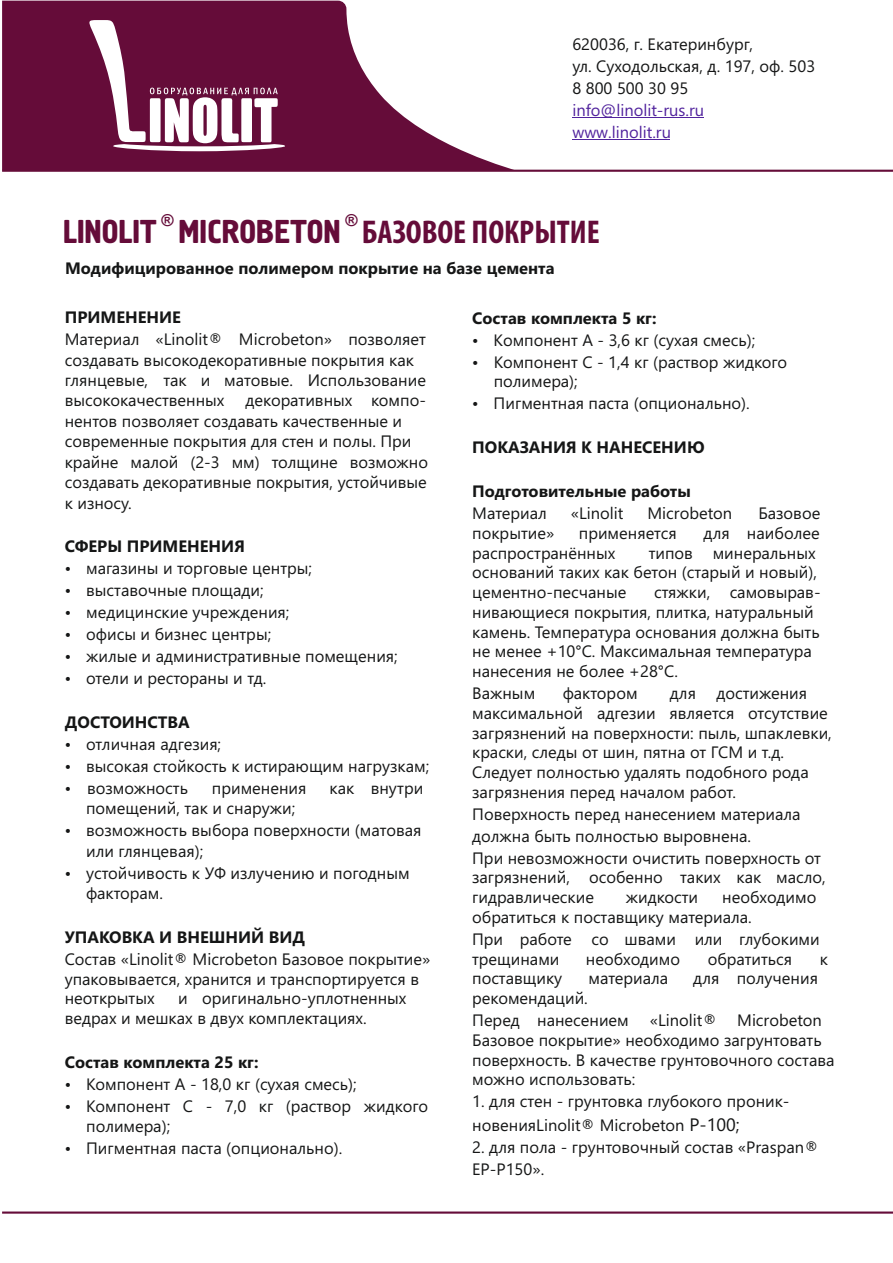
<style>
.page{position:relative;width:893px;height:1263px;background:#fff}
.page>*{position:absolute;margin:0;border:0;box-sizing:border-box;transform-origin:0 0}
.t1{font:33px "Hermes";color:#650c39}
.t2{font:16.5px/19.8px "Segoe UI";color:#151616}
.t3{font:700 16.5px "Segoe UI";color:#151616}
.t4{font:16.5px/21.9px "Segoe UI";color:#51239d}
.t5{font:700 16.5px "Arial";color:#650c39}
.s1{font-family:"Myriad Pro";font-weight:700;font-stretch:condensed}
.s2{font-size:18px}
</style>
<div class="page">
<svg style="left:2px;top:1px;width:517px;height:169px;fill:#650c39"></svg>
<svg style="left:88px;top:20px;width:197px;height:131px"></svg>
<hr style="left:2px;top:1211px;width:891px;height:2px;background:#650c39">
<hr style="left:2px;top:170px;width:891px;height:2px;background:#650c39">
<hr style="left:572px;top:118px;width:132px;height:1px;background:#51239d">
<hr style="left:572px;top:139px;width:98px;height:1px;background:#51239d">
<p class="t2" style="left:572px;top:35px;width:244px;line-height:21.9px">620036, г. Екатеринбург,<br>ул. Суходольская, д. 197, оф. 503<br>8 800 500 30 95</p>
<p class="t4" style="left:572px;top:101px;width:133px">info@linolit-rus.ru www.linolit.ru</p>
<p class="t5" style="left:161px;top:214px;width:14px">®</p>
<p class="t5" style="left:345px;top:214px;width:14px">®</p>
<h1 class="t1" style="left:63px;top:219px;width:538px">LINOLIT MICROBETON <span class="s1">БАЗОВОЕ ПОКРЫТИЕ</span></h1>
<p class="t3" style="left:65px;top:262px;width:491px">Модифицированное полимером покрытие на базе цемента</p>
<p class="t3" style="left:65px;top:311px;width:118px">ПРИМЕНЕНИЕ</p>
<p class="t2" style="left:65px;top:331px;width:363px;line-height:20.4px">Материал «Linolit® Microbeton» позволяет создавать высокодекоративные покрытия как глянцевые, так и матовые. Использование высококачественных</p>
<p class="t2" style="left:65px;top:392px;width:365px;line-height:20.4px;text-indent:181px">декоративных компо&shy;нентов позволяет создавать качественные и современные покрытия для стен и полы. При крайне малой (2-3 мм) толщине возможно создавать декоративные покрытия, устойчивые к износу.</p>
<p class="t3" style="left:65px;top:540px;width:182px">СФЕРЫ ПРИМЕНЕНИЯ</p>
<p class="t2" style="left:86px;top:560px;width:227px">магазины и торговые центры;</p>
<p class="t2" style="left:86px;top:604px;width:205px">медицинские учреждения;</p>
<p class="t2" style="left:86px;top:582px;width:179px">выставочные площади;</p>
<p class="t2" style="left:86px;top:625px;width:313px;line-height:21.9px">офисы и бизнес центры;<br>жилые и административные помещения; отели и рестораны и тд.</p>
<p class="t3" style="left:65px;top:716px;width:127px">ДОСТОИНСТВА</p>
<p class="t2" style="left:86px;top:736px;width:137px">отличная адгезия;</p>
<p class="t2" style="left:86px;top:757px;width:345px;line-height:21.9px">высокая стойкость к истирающим нагрузкам; возможность</p>
<p class="t2" style="left:212px;top:780px;width:96px">применения</p>
<p class="t2" style="left:329px;top:780px;width:95px">как внутри</p>
<p class="t2" style="left:86px;top:799px;width:337px;line-height:21.9px">помещений, так и снаружи;<br>возможность выбора поверхности (матовая</p>
<p class="t2" style="left:86px;top:842px;width:119px">или глянцевая);</p>
<p class="t2" style="left:86px;top:864px;width:325px;line-height:20.4px">устойчивость к УФ излучению и погодным факторам.</p>
<p class="t3" style="left:65px;top:931px;width:242px">УПАКОВКА И ВНЕШНИЙ ВИД</p>
<p class="t2" style="left:65px;top:951px;width:367px">Состав «Linolit® Microbeton Базовое покрытие» упаковывается, хранится и транспортируется в неоткрытых</p>
<p class="t2" style="left:65px;top:990px;width:343px;text-indent:113px">и оригинально-уплотненных ведрах и мешках в двух комплектациях.</p>
<p class="t3" style="left:65px;top:1056px;width:195px">Состав комплекта 25 кг:</p>
<p class="t2" style="left:86px;top:1076px;width:272px">Компонент А - 18,0 кг (сухая смесь);</p>
<p class="t2" style="left:86px;top:1098px;width:343px">Компонент С - 7,0 кг (раствор жидкого полимера);</p>
<p class="t2" style="left:86px;top:1139px;width:258px">Пигментная паста (опционально).</p>
<p class="t3" style="left:472px;top:312px;width:186px">Состав комплекта 5 кг:</p>
<p class="t2" style="left:494px;top:331px;width:263px">Компонент А - 3,6 кг (сухая смесь);</p>
<p class="t2" style="left:494px;top:353px;width:295px">Компонент С - 1,4 кг (раствор жидкого полимера);</p>
<p class="t2" style="left:494px;top:395px;width:258px">Пигментная паста (опционально).</p>
<p class="t3" style="left:472px;top:441px;width:234px">ПОКАЗАНИЯ К НАНЕСЕНИЮ</p>
<p class="t3" style="left:472px;top:485px;width:220px">Подготовительные работы</p>
<p class="t2" style="left:472px;top:505px;width:76px">Материал</p>
<p class="t2" style="left:571px;top:505px;width:54px">«Linolit</p>
<p class="t2" style="left:647px;top:505px;width:86px">Microbeton</p>
<p class="t2" style="left:758px;top:505px;width:63px">Базовое</p>
<p class="t2" style="left:472px;top:525px;width:84px">покрытие»</p>
<p class="t2" style="left:579px;top:525px;width:99px">применяется</p>
<p class="t2" style="left:704px;top:525px;width:118px">для наиболее</p>
<p class="t2" style="left:472px;top:544px;width:145px">распространённых</p>
<p class="t2" style="left:472px;top:544px;width:346px;text-align:justify;text-indent:176px">типов минеральных оснований таких как бетон (старый и новый), цементно-песчаные</p>
<p class="t2" style="left:472px;top:584px;width:350px;text-indent:182px">стяжки, самовырав&shy;нивающиеся покрытия, плитка, натуральный камень. Температура основания должна быть не менее +10°C. Максимальная температура нанесения не более +28°C.</p>
<p class="t2" style="left:472px;top:685px;width:64px">Важным</p>
<p class="t2" style="left:563px;top:685px;width:76px">фактором</p>
<p class="t2" style="left:472px;top:685px;width:361px;text-indent:198px">для достижения максимальной адгезии является отсутствие загрязнений на поверхности: пыль, шпаклевки, краски, следы от шин, пятна от ГСМ и т.д.<br>Следует полностью удалять подобного рода загрязнения перед началом работ.</p>
<p class="t2" style="left:472px;top:827px;width:280px">должна быть полностью выровнена.</p>
<p class="t2" style="left:472px;top:806px;width:330px">Поверхность перед нанесением материала</p>
<p class="t2" style="left:472px;top:849px;width:355px">При невозможности очистить поверхность от загрязнений, особенно таких как масло, гидравлические</p>
<p class="t2" style="left:472px;top:889px;width:346px;text-indent:250px">необходимо обратиться к поставщику материала.</p>
<p class="t2" style="left:626px;top:889px;width:74px">жидкости</p>
<p class="t2" style="left:472px;top:931px;width:349px">При работе со швами или глубокими трещинами</p>
<p class="t2" style="left:586px;top:950px;width:96px">необходимо</p>
<p class="t2" style="left:708px;top:950px;width:86px">обратиться</p>
<p class="t2" style="left:820px;top:950px;width:10px">к</p>
<p class="t2" style="left:472px;top:970px;width:92px">поставщику</p>
<p class="t2" style="left:588px;top:970px;width:81px">материала</p>
<p class="t2" style="left:693px;top:970px;width:126px">для получения</p>
<p class="t2" style="left:472px;top:990px;width:117px">рекомендаций.</p>
<p class="t2" style="left:472px;top:1012px;width:364px;text-indent:177px">«Linolit® Microbeton Базовое покрытие» необходимо загрунтовать поверхность. В качестве грунтовочного состава можно использовать:</p>
<p class="t2" style="left:472px;top:1012px;width:158px">Перед нанесением</p>
<p class="t2" style="left:472px;top:1091px;width:319px;line-height:23.5px">1. для стен - грунтовка глубокого проник&shy;новенияLinolit® Microbeton <span class="s2">P-100;</span></p>
<p class="t2" style="left:472px;top:1138px;width:348px;line-height:21.9px">2. для пола - грунтовочный состав «Praspan®<br>EP-Р150».</p>
</div>
